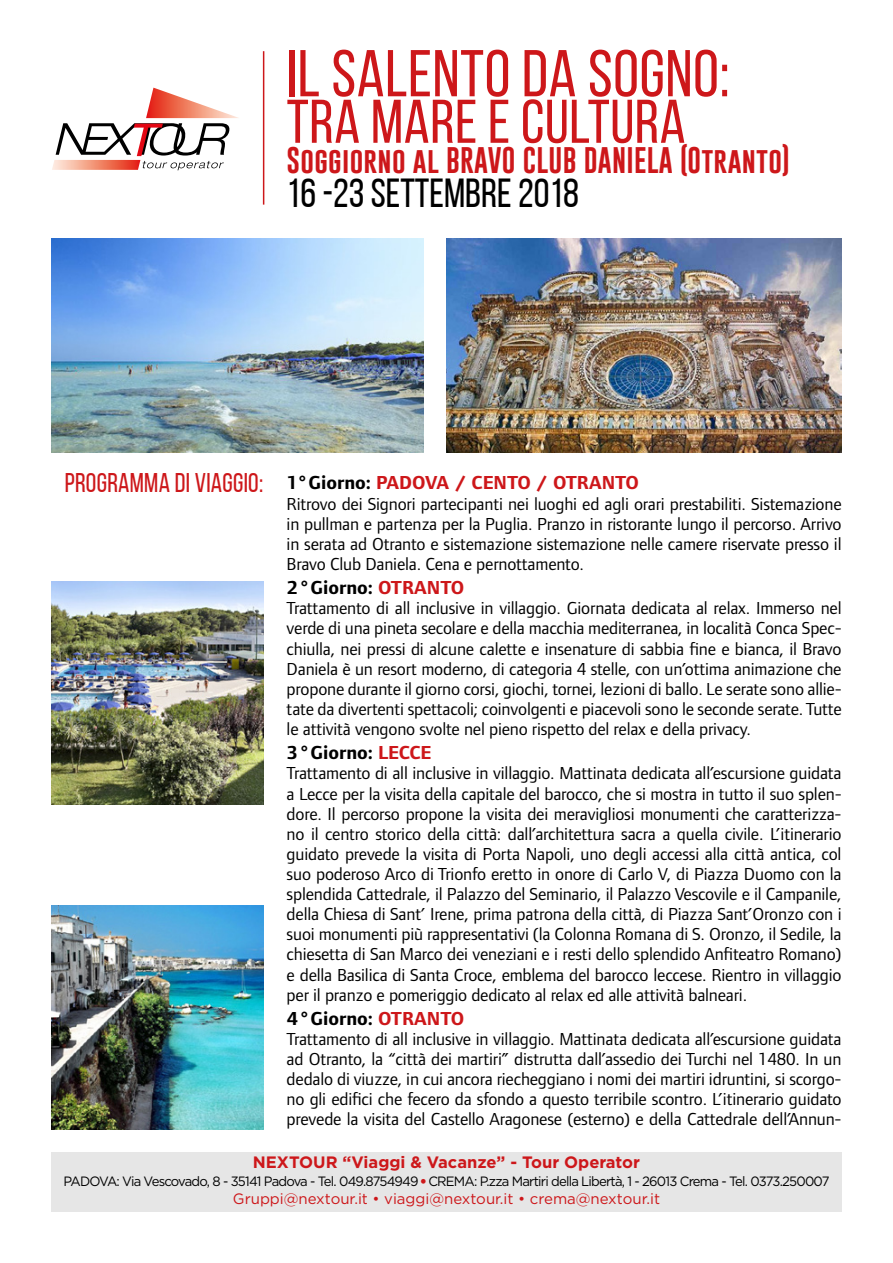
<style>
.page{position:relative;width:893px;height:1263px;background:#fff}
.page>*{position:absolute;margin:0;border:0;box-sizing:border-box;transform-origin:0 0}
.t1{font:66px "Bebas Neue";letter-spacing:.01em;color:#cd171a}
.t2{font:61.5px "Bebas Neue";letter-spacing:.01em;color:#cd171a}
.t3{font:40.5px "Bebas Neue";color:#000}
.t4{font:27px "Gobold";letter-spacing:.01em;color:#cd171a}
.t5{font:700 19.5px "Foundry Form Sans OT2";color:#cd171a}
.t6{font:700 19.5px "Foundry Form Sans OT2";color:#000}
.t7{font:18px/20.1px "Foundry Form Sans OT2";letter-spacing:-.01em;color:#000;text-align:justify}
.t8{font:700 16.5px "Gotham";color:#cd171a}
.t9{font:15px "Gotham";color:#cd171a}
.t10{font:13.5px "Gotham";letter-spacing:-.06em;color:#000}
.s1{font-family:"Bebas Neue";font-weight:400;font-size:27px}
.s2{color:#000}
.s3{color:#cd171a}
.s4{font-family:"Frutiger";font-stretch:condensed;color:#cd171a}
</style>
<div class="page">
<div style="left:51px;top:1152px;width:791px;height:60px;background:#e6e6e6"></div>
<hr style="left:263px;top:51px;width:1px;height:154px;background:#cd171a">
<svg style="left:52px;top:88px;width:186px;height:82px"></svg>
<img style="left:446px;top:238px;width:396px;height:215px">
<img style="left:51px;top:238px;width:372px;height:215px">
<img style="left:51px;top:581px;width:212px;height:223px">
<img style="left:51px;top:906px;width:212px;height:223px">
<h1 class="t1" style="left:287px;top:38px;width:445px">IL SALENTO DA SOGNO:</h1>
<h2 class="t2" style="left:287px;top:88px;width:400px">TRA MARE E CULTURA</h2>
<h3 class="t4" style="left:287px;top:143px;width:504px">Soggiorno al BRAVO CLUB DANIELA (Otranto)</h3>
<h3 class="t3" style="left:287px;top:171px;width:294px">16 -23 SETTEMBRE 2018</h3>
<p class="t5" style="left:65px;top:469px;width:576px"><span class="s1">PROGRAMMA DI VIAGGIO:</span> <span class="s2">1°Giorno:</span> PADOVA / CENTO / OTRANTO</p>
<p class="t7" style="left:287px;top:492px;width:556px">Ritrovo dei Signori partecipanti nei luoghi ed agli orari prestabiliti. Sistemazione in pullman e partenza per la Puglia. Pranzo in ristorante lungo il percorso. Arrivo in serata ad Otranto e sistemazione sistemazione nelle camere riservate presso il Bravo Club Daniela. Cena e pernottamento.</p>
<p class="t6" style="left:287px;top:573px;width:179px">2°Giorno: <span class="s3">OTRANTO</span></p>
<p class="t7" style="left:287px;top:597px;width:556px">Trattamento di all inclusive in villaggio. Giornata dedicata al relax. Immerso nel verde di una pineta secolare e della macchia mediterranea, in località Conca Spec&shy;chiulla, nei pressi di alcune calette e insenature di sabbia fine e bianca, il Bravo Daniela è un resort moderno, di categoria 4 stelle, con un’ottima animazione che propone durante il giorno corsi, giochi, tornei, lezioni di ballo. Le serate sono allie&shy;tate da divertenti spettacoli; coinvolgenti e piacevoli sono le seconde serate. Tutte le attività vengono svolte nel pieno rispetto del relax e della privacy.</p>
<p class="t6" style="left:287px;top:738px;width:146px">3°Giorno: <span class="s3">LECCE</span></p>
<p class="t7" style="left:287px;top:762px;width:556px">Trattamento di all inclusive in villaggio. Mattinata dedicata all’escursione guidata a Lecce per la visita della capitale del barocco, che si mostra in tutto il suo splen&shy;dore. Il percorso propone la visita dei meravigliosi monumenti che caratterizza&shy;no il centro storico della città: dall’architettura sacra a quella civile. L’itinerario guidato prevede la visita di Porta Napoli, uno degli accessi alla città antica, col suo poderoso Arco di Trionfo eretto in onore di Carlo V, di Piazza Duomo con la splendida Cattedrale, il Palazzo del Seminario, il Palazzo Vescovile e il Campanile, della Chiesa di Sant’ Irene, prima patrona della città, di Piazza Sant’Oronzo con i suoi monumenti più rappresentativi (la Colonna Romana di S. Oronzo, il Sedile, la chiesetta di San Marco dei veneziani e i resti dello splendido Anfiteatro Romano) e della Basilica di Santa Croce, emblema del barocco leccese. Rientro in villaggio per il pranzo e pomeriggio dedicato al relax ed alle attività balneari.</p>
<p class="t6" style="left:287px;top:1004px;width:179px">4°Giorno: <span class="s3">OTRANTO</span></p>
<p class="t7" style="left:287px;top:1028px;width:556px">Trattamento di all inclusive in villaggio. Mattinata dedicata all’escursione guidata ad Otranto, la “città dei martiri” distrutta dall’assedio dei Turchi nel 1480. In un dedalo di viuzze, in cui ancora riecheggiano i nomi dei martiri idruntini, si scorgo&shy;no gli edifici che fecero da sfondo a questo terribile scontro. L’itinerario guidato prevede la visita del Castello Aragonese (esterno) e della Cattedrale dell’Annun-</p>
<p class="t8" style="left:253px;top:1151px;width:389px">NEXTOUR “Viaggi &amp; Vacanze” - Tour Operator</p>
<p class="t10" style="left:63px;top:1173px;width:768px">PADOVA: Via Vescovado, 8 - 35141 Padova - Tel. 049.8754949 <span class="s4">•</span> CREMA: P.zza Martiri della Libertà, 1 - 26013 Crema - Tel. 0373.250007</p>
<p class="t9" style="left:233px;top:1189px;width:429px">Gruppi@nextour.it • viaggi@nextour.it • crema@nextour.it</p>
</div>
